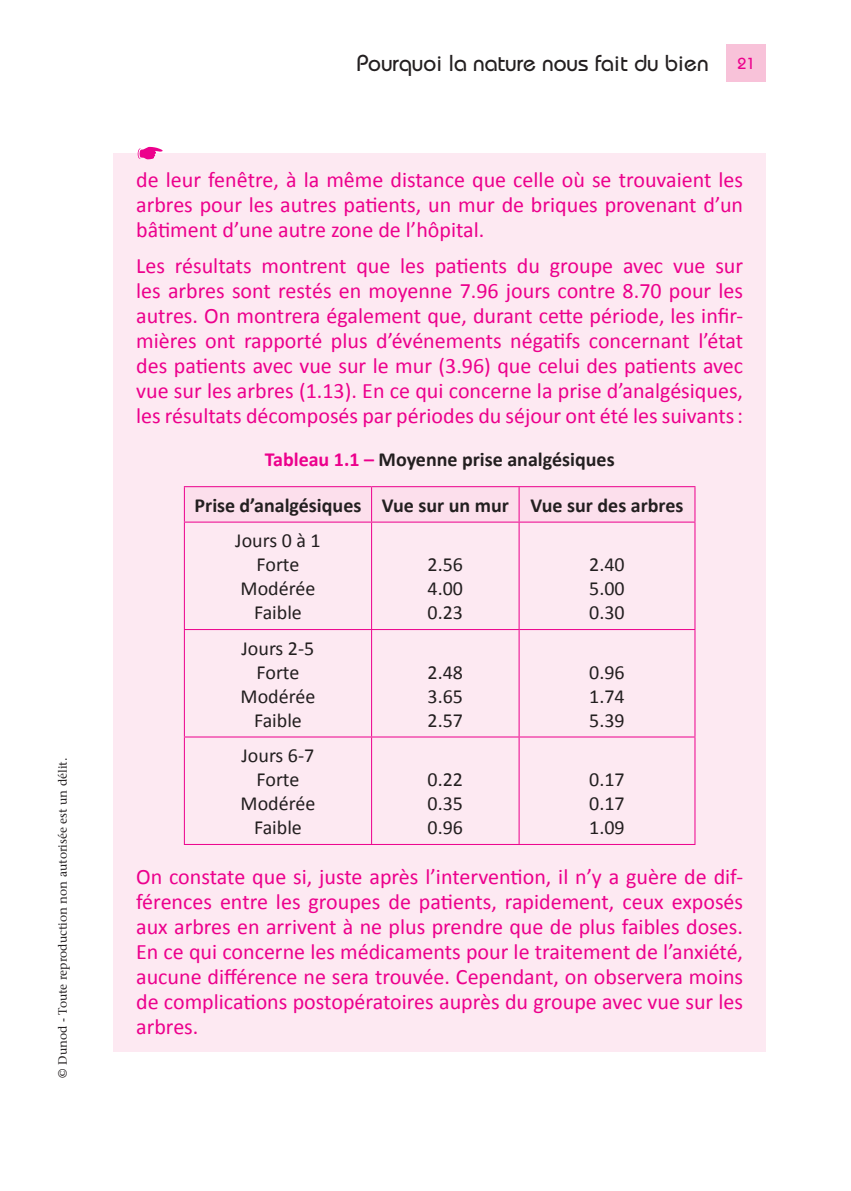
<style>
.page{position:relative;width:851px;height:1191px;background:#fff}
.page>*{position:absolute;margin:0;border:0;box-sizing:border-box;transform-origin:0 0}
.t1{font:500 23px "Bauhaus Std";color:#231f20}
.t2{font:22px/25px "Calibri";color:#ec008c;text-align:justify}
.t3{font:20px/24px "Calibri";color:#231f20;text-align:justify}
.t4{font:700 20px "Calibri";color:#231f20}
.t5{font:500 16px "Bauhaus Std";color:#ec008c}
.t6{font:500 12px "Stone Serif Std";color:#231f20}
.s1{color:#ec008c}
</style>
<div class="page">
<div style="left:726px;top:44px;width:39px;height:38px;background:#f8c2d9"></div>
<div style="left:113px;top:153px;width:652px;height:898px;background:#fde9f2"></div>
<div style="left:185px;top:487px;width:509px;height:34px;background:#fcdfec"></div>
<svg style="left:185px;top:522px;width:509px;height:322px"></svg>
<hr style="left:371px;top:487px;width:1px;height:34px;background:#ec008c">
<hr style="left:518px;top:487px;width:1px;height:34px;background:#ec008c">
<hr style="left:371px;top:522px;width:1px;height:107px;background:#ec008c">
<hr style="left:518px;top:522px;width:1px;height:107px;background:#ec008c">
<hr style="left:184px;top:629px;width:335px;height:1px;background:#ec008c">
<hr style="left:371px;top:630px;width:1px;height:106px;background:#ec008c">
<hr style="left:519px;top:629px;width:176px;height:1px;background:#ec008c">
<hr style="left:518px;top:630px;width:1px;height:106px;background:#ec008c">
<hr style="left:184px;top:736px;width:335px;height:1px;background:#ec008c">
<hr style="left:371px;top:737px;width:1px;height:107px;background:#ec008c">
<hr style="left:519px;top:736px;width:176px;height:1px;background:#ec008c">
<hr style="left:518px;top:737px;width:1px;height:107px;background:#ec008c">
<hr style="left:184px;top:486px;width:187px;height:1px;background:#ec008c">
<hr style="left:184px;top:487px;width:1px;height:34px;background:#ec008c">
<hr style="left:371px;top:486px;width:324px;height:1px;background:#ec008c">
<hr style="left:694px;top:487px;width:1px;height:34px;background:#ec008c">
<hr style="left:184px;top:521px;width:187px;height:1px;background:#ec008c">
<hr style="left:184px;top:522px;width:1px;height:107px;background:#ec008c">
<hr style="left:371px;top:521px;width:324px;height:1px;background:#ec008c">
<hr style="left:694px;top:522px;width:1px;height:107px;background:#ec008c">
<hr style="left:184px;top:630px;width:1px;height:106px;background:#ec008c">
<hr style="left:694px;top:630px;width:1px;height:106px;background:#ec008c">
<hr style="left:184px;top:737px;width:1px;height:107px;background:#ec008c">
<hr style="left:694px;top:737px;width:1px;height:107px;background:#ec008c">
<hr style="left:184px;top:844px;width:511px;height:1px;background:#ec008c">
<svg style="left:138px;top:147px;width:25px;height:12px"></svg>
<p class="t6" style="left:57px;top:1077px;width:321px;rotate:-90deg">© Dunod - Toute reproduction non autorisée est un délit.</p>
<p class="t1" style="left:357px;top:54px;width:353px">Pourquoi la nature nous fait du bien</p>
<p class="t5" style="left:737px;top:57px;width:19px">21</p>
<p class="t2" style="left:136px;top:167px;width:608px">de leur fenêtre, à la même distance que celle où se trouvaient les arbres pour les autres patients, un mur de briques provenant d’un bâtiment d’une autre zone de l’hôpital.</p>
<p class="t2" style="left:136px;top:253px;width:608px">Les résultats montrent que les patients du groupe avec vue sur les arbres sont restés en moyenne 7.96 jours contre 8.70 pour les autres. On montrera également que, durant cette période, les infir&shy;mières ont rapporté plus d’événements négatifs concernant l’état des patients avec vue sur le mur (3.96) que celui des patients avec vue sur les arbres (1.13). En ce qui concerne la prise d’analgésiques, les résultats décomposés par périodes du séjour ont été les suivants :</p>
<p class="t4" style="left:265px;top:447px;width:351px"><span class="s1">Tableau 1.1 –</span> Moyenne prise analgésiques</p>
<p class="t4" style="left:194px;top:493px;width:490px">Prise d’analgésiques Vue sur un mur Vue sur des arbres</p>
<p class="t3" style="left:235px;top:528px;width:87px;text-align:center">Jours 0 à 1<br>Forte<br>Modérée<br>Faible</p>
<p class="t3" style="left:427px;top:552px;width:37px">2.56<br>4.00<br>0.23</p>
<p class="t3" style="left:589px;top:552px;width:37px">2.40<br>5.00<br>0.30</p>
<p class="t3" style="left:240px;top:636px;width:76px;text-align:center">Jours 2-5<br>Forte<br>Modérée<br>Faible</p>
<p class="t3" style="left:427px;top:660px;width:37px">2.48<br>3.65<br>2.57</p>
<p class="t3" style="left:589px;top:660px;width:37px">0.96<br>1.74<br>5.39</p>
<p class="t3" style="left:240px;top:743px;width:76px;text-align:center">Jours 6-7<br>Forte<br>Modérée<br>Faible</p>
<p class="t3" style="left:427px;top:767px;width:37px">0.22<br>0.35<br>0.96</p>
<p class="t3" style="left:589px;top:767px;width:37px">0.17<br>0.17<br>1.09</p>
<p class="t2" style="left:136px;top:864px;width:608px">On constate que si, juste après l’intervention, il n’y a guère de dif&shy;férences entre les groupes de patients, rapidement, ceux exposés aux arbres en arrivent à ne plus prendre que de plus faibles doses.<br>En ce qui concerne les médicaments pour le traitement de l’anxiété, aucune différence ne sera trouvée. Cependant, on observera moins de complications postopératoires auprès du groupe avec vue sur les arbres.</p>
</div>
